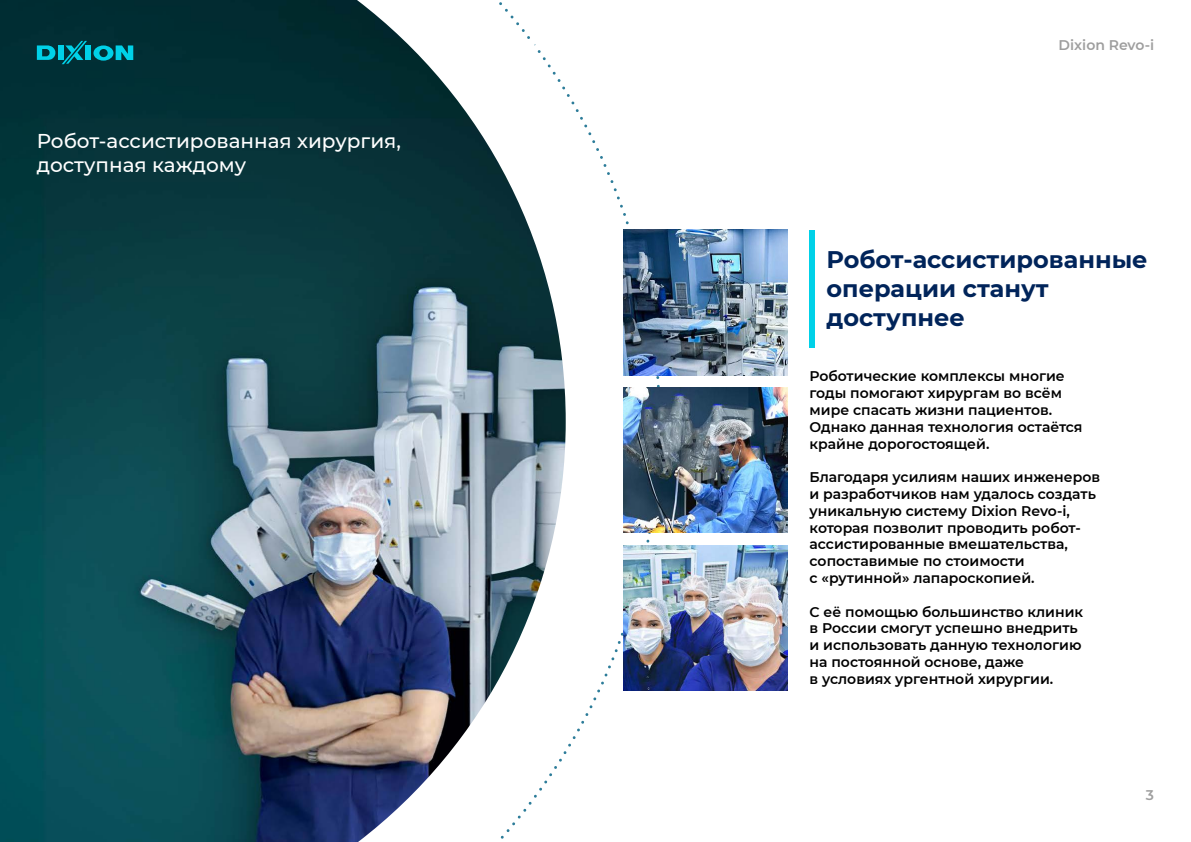
<style>
.page{position:relative;width:1191px;height:842px;background:#fff}
.page>*{position:absolute;margin:0;border:0;box-sizing:border-box;transform-origin:0 0}
.t1{font:700 24px/28.8px "Montserrat";color:#00245a}
.t2{font:500 20px/24px "Montserrat";color:#fff}
.t3{font:600 14px/16.8px "Montserrat";color:#000}
.t4{font:600 14px "Montserrat";color:#9e9e9e}
</style>
<div class="page">
<img style="left:0;top:0;width:566px;height:842px">
<div style="left:809px;top:230px;width:6px;height:118px;background:#00d1e8"></div>
<img style="left:623px;top:230px;width:164px;height:145px">
<img style="left:623px;top:387px;width:164px;height:146px">
<img style="left:623px;top:545px;width:164px;height:145px">
<svg style="left:435px;top:36px;width:114px;height:19px"></svg>
<svg style="left:93px;top:45px;width:40px;height:16px"></svg>
<svg style="left:37px;top:41px;width:50px;height:23px"></svg>
<div style="left:85px;top:45px;width:6px;height:15px;background:#00d1e8"></div>
<h2 class="t2" style="left:37px;top:128px;width:366px">Робот-ассистированная хирургия, доступная каждому</h2>
<p class="t4" style="left:1058px;top:35px;width:97px">Dixion Revo-i</p>
<h1 class="t1" style="left:826px;top:244px;width:322px">Робот-ассистированные операции станут доступнее</h1>
<p class="t3" style="left:809px;top:367px;width:274px">Роботические комплексы многие годы помогают хирургам во всём мире спасать жизни пациентов.<br>Однако данная технология остаётся крайне дорогостоящей.</p>
<p class="t3" style="left:809px;top:468px;width:292px">Благодаря усилиям наших инженеров и разработчиков нам удалось создать уникальную систему Dixion Revo-i, которая позволит проводить робот&shy;ассистированные вмешательства, сопоставимые по стоимости<br>с «рутинной» лапароскопией.</p>
<p class="t3" style="left:809px;top:603px;width:275px">С её помощью большинство клиник в России смогут успешно внедрить и использовать данную технологию на постоянной основе, даже<br>в условиях ургентной хирургии.</p>
<p class="t4" style="left:1146px;top:785px;width:10px">3</p>
</div>
